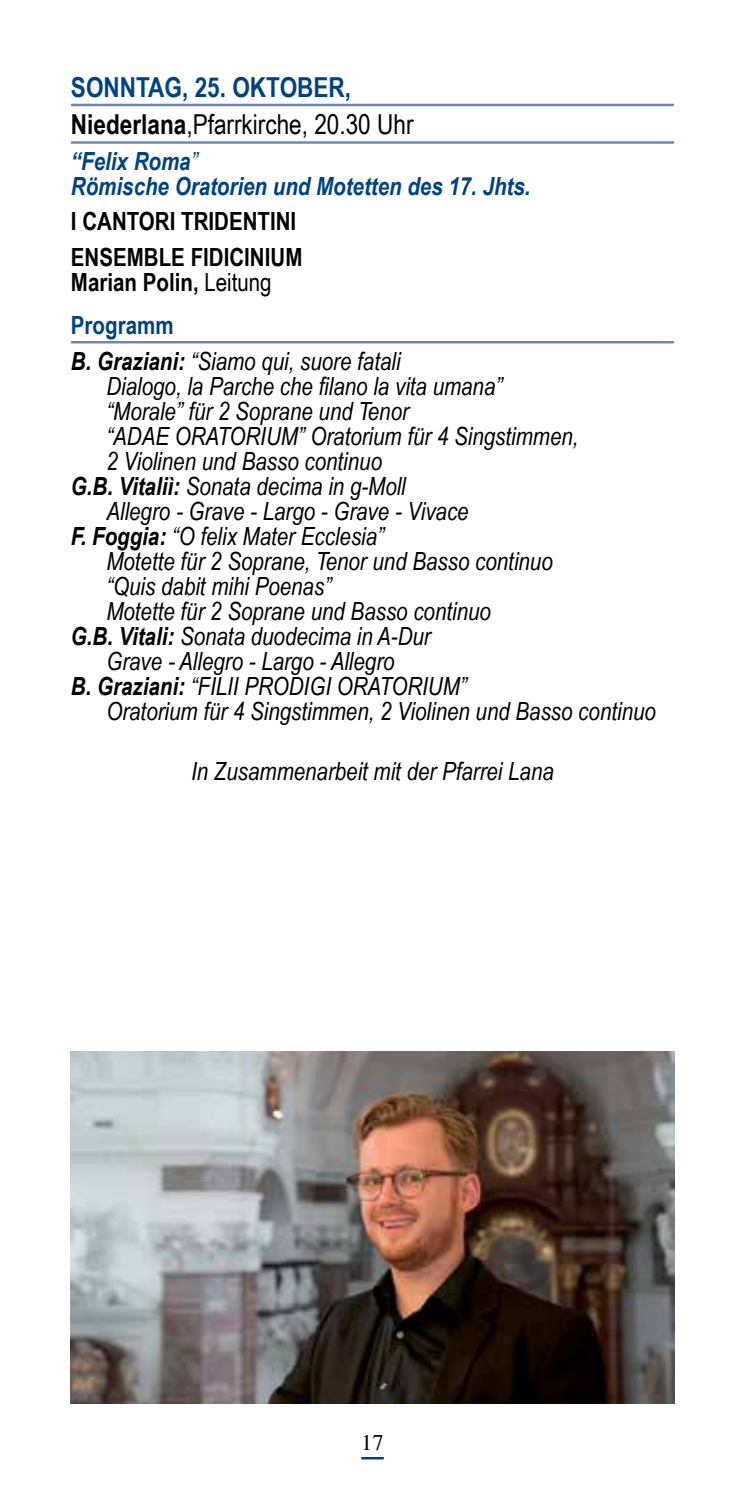
<style>
.page{position:relative;width:745px;height:1489px;background:#fff}
.page>*{position:absolute;margin:0;border:0;box-sizing:border-box;transform-origin:0 0}
.t1{font:27.5px/37.5px "Arial Narrow";color:#000}
.t2{font:700 27.5px "Arial Narrow";color:#004282}
.t3{font:italic 25px/35.5px "Arial Narrow";color:#000}
.t4{font:700 25px/25px "Arial Narrow";color:#000}
.t5{font:italic 700 25px/25px "Arial Narrow";color:#004282}
.t6{font:22.5px "Times";color:#000}
.s1{font-weight:700;color:#004282}
.s2{font-weight:700}
.s3{font-weight:400}
.s4{font-weight:700;font-style:normal;color:#004282}
</style>
<div class="page">
<hr style="left:361px;top:1456px;width:22px;height:3px;background:#004282">
<hr style="left:71px;top:104px;width:602px;height:2px;background:#7286b4">
<hr style="left:71px;top:141px;width:602px;height:3px;background:#7286b4">
<hr style="left:71px;top:341px;width:602px;height:2px;background:#7286b4">
<img style="left:71px;top:1051px;width:602px;height:352px">
<p class="t2" style="left:71px;top:71px;width:226px">SONNTAG, 25. OKTOBER</p>
<p class="t1" style="left:71px;top:68px;width:344px;text-indent:274px"><span class="s1">,<br></span><span class="s2">NIEDERLANA</span>,Pfarrkirche, 20.30 Uhr</p>
<p class="t5" style="left:71px;top:148px;width:461px">“Felix Roma<span class="s3">”<br></span>Römische Oratorien und Motetten des 17. Jhts.</p>
<p class="t4" style="left:71px;top:209px;width:124px">I CANTORI TRIDEN</p>
<p class="t4" style="left:257px;top:209px;width:22px">TINI</p>
<p class="t4" style="left:71px;top:244px;width:29px">ENSEMB</p>
<p class="t4" style="left:71px;top:244px;width:202px;text-indent:88px">LE FIDICINIUM<br>MARIAN POLIN, <span class="s3">Leitung</span></p>
<p class="t3" style="left:71px;top:307px;width:331px"><span class="s4">PROGRAMM<br></span><span class="s2">B. Graziani:</span> “Siamo qui, suore fatali</p>
<p class="t3" style="left:106px;top:368px;width:397px">Dialogo, la Parche che filano la vita umana”</p>
<p class="t3" style="left:106px;top:393px;width:304px">“Morale” für 2 Soprane und Tenor</p>
<p class="t3" style="left:106px;top:418px;width:473px">“ADAE ORATORIUM” Oratorium für 4 Singstimmen,</p>
<p class="t3" style="left:106px;top:443px;width:277px">2 Violinen und Basso continuo</p>
<p class="t3" style="left:71px;top:468px;width:336px"><span class="s2">G.B. Vitaliì:</span> Sonata decima in g-Moll</p>
<p class="t3" style="left:106px;top:493px;width:363px">Allegro - Grave - Largo - Grave - Vivace</p>
<p class="t3" style="left:71px;top:518px;width:314px"><span class="s2">F. Foggia:</span> “O felix Mater Ecclesia”</p>
<p class="t3" style="left:106px;top:543px;width:447px">Motette für 2 Soprane, Tenor und Basso continuo</p>
<p class="t3" style="left:106px;top:568px;width:226px">“Quis dabit mihi Poenas”</p>
<p class="t3" style="left:106px;top:593px;width:386px">Motette für 2 Soprane und Basso continuo</p>
<p class="t3" style="left:71px;top:618px;width:361px"><span class="s2">G.B. Vitali:</span> Sonata duodecima in A-Dur</p>
<p class="t3" style="left:106px;top:643px;width:289px">Grave - Allegro - Largo - Allegro</p>
<p class="t3" style="left:71px;top:668px;width:397px"><span class="s2">B. Graziani:</span> “FILII PRODIGI ORATORIUM”</p>
<p class="t3" style="left:106px;top:693px;width:550px">Oratorium für 4 Singstimmen, 2 Violinen und Basso continuo</p>
<p class="t3" style="left:191px;top:753px;width:364px">In Zusammenarbeit mit der Pfarrei Lana</p>
<p class="t6" style="left:361px;top:1429px;width:24px">17</p>
</div>
